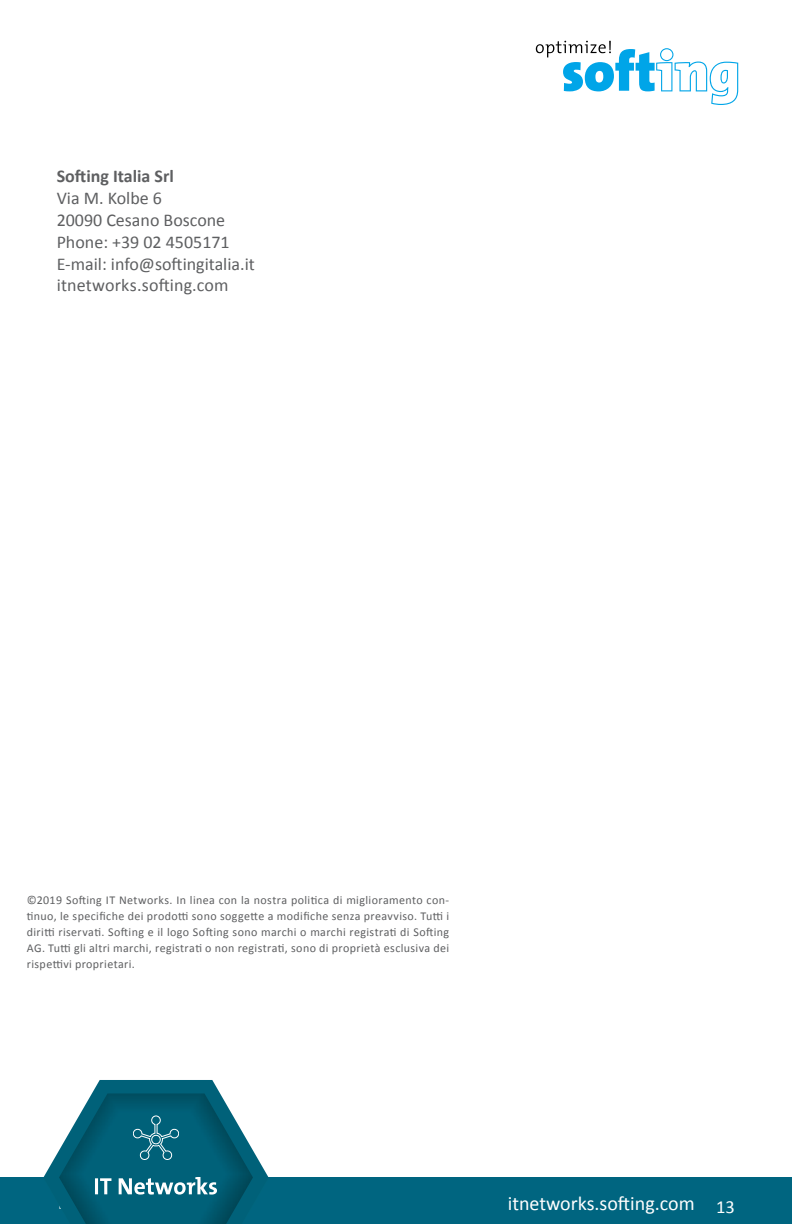
<style>
.page{position:relative;width:792px;height:1224px;background:#fff}
.page>*{position:absolute;margin:0;border:0;box-sizing:border-box;transform-origin:0 0}
.t1{font:20px "Calibri";color:#fff}
.t2{font:18px/21.8px "Calibri";color:#5e5f61}
.t3{font:700 18px "Calibri";color:#5e5f61}
.t4{font:12px/16px "Calibri";letter-spacing:.03em;color:#5e5f61;text-align:justify}
</style>
<div class="page">
<div style="left:0;top:1177px;width:792px;height:47px;background:#006580"></div>
<svg style="left:536px;top:41px;width:202px;height:64px"></svg>
<svg style="left:43px;top:1080px;width:226px;height:144px"></svg>
<h2 class="t3" style="left:57px;top:165px;width:119px">Softing Italia Srl</h2>
<h2 class="t2" style="left:57px;top:186px;width:200px">Via M. Kolbe 6<br>20090 Cesano Boscone<br>Phone: +39 02 4505171<br>E-mail: info@softingitalia.it itnetworks.softing.com</h2>
<p class="t4" style="left:27px;top:892px;width:424px">©2019 Softing IT Networks. In linea con la nostra politica di miglioramento con&shy;tinuo, le specifiche dei prodotti sono soggette a modifiche senza preavviso. Tutti i diritti riservati. Softing e il logo Softing sono marchi o marchi registrati di Softing AG. Tutti gli altri marchi, registrati o non registrati, sono di proprietà esclusiva dei rispettivi proprietari.</p>
<h1 class="t1" style="left:508px;top:1191px;width:228px">itnetworks.softing.com <sub>13</sub></h1>
</div>
